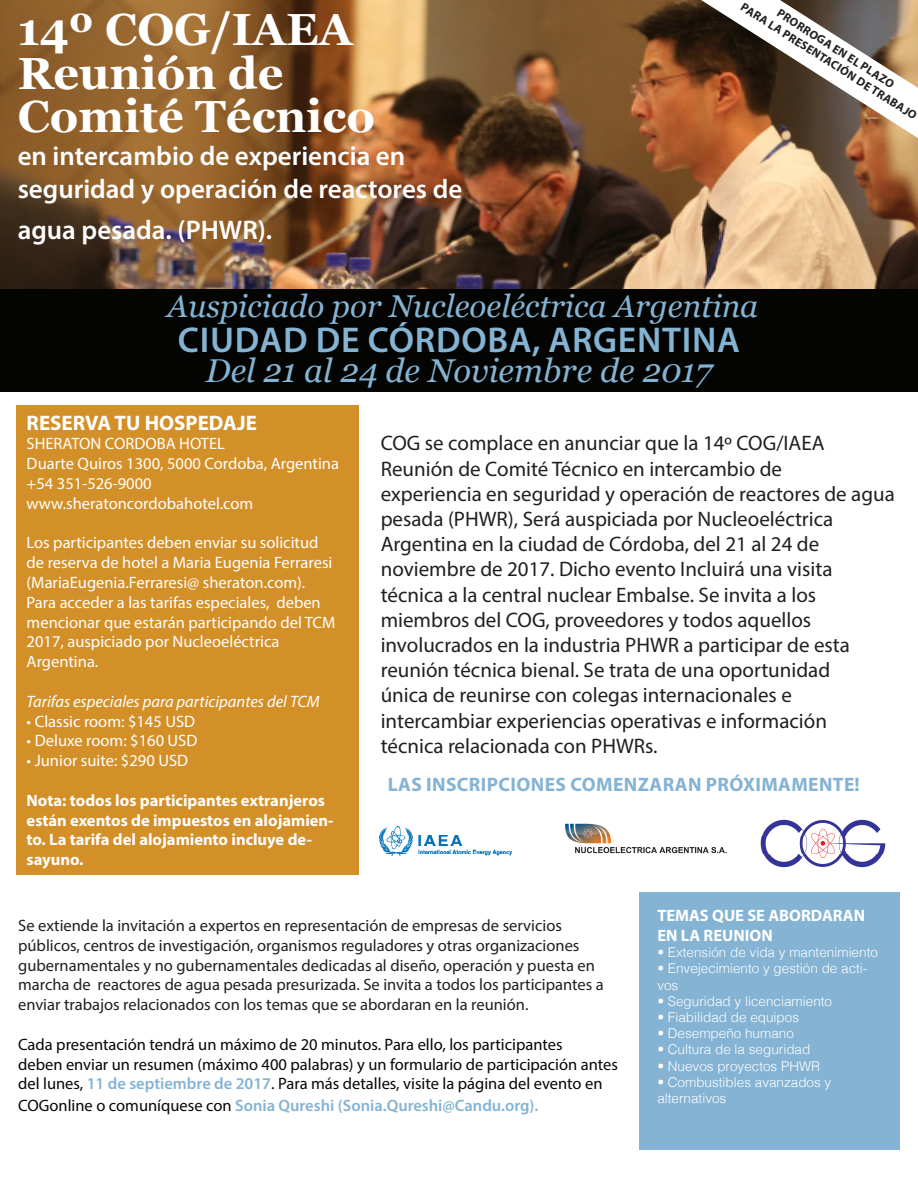
<style>
.page{position:relative;width:918px;height:1188px;background:#fff}
.page>*{position:absolute;margin:0;border:0;box-sizing:border-box;transform-origin:0 0}
.t1{font:700 45px/43.5px "Georgia";color:#fff}
.t2{font:600 36px "Myriad Pro";letter-spacing:.02em;color:#84b3d3}
.t3{font:italic 33px "Georgia";color:#84b3d3}
.t4{font:italic 31.5px "Georgia";color:#84b3d3}
.t5{font:600 27px/33px "Myriad Pro";color:#fff}
.t6{font:21px/25.2px "Myriad Pro";color:#231f20}
.t7{font:700 21px "Myriad Pro";color:#fff}
.t8{font:700 19.5px "Myriad Pro";letter-spacing:.02em;color:#84b3d3}
.t9{font:16.5px/19.8px "Myriad Pro";color:#fff}
.t10{font:16.5px/19.8px "Myriad Pro";color:#231f20}
.t11{font:16.5px/19.8px "Myriad Pro";color:#050806}
.t12{font:700 16.5px/19.8px "Myriad Pro";color:#fff}
.t13{font:600 16.5px "Myriad Pro";color:#84b3d4}
.t14{font:italic 16.5px "Myriad Pro";color:#fff}
.t15{font:300 13.5px/16.2px "Helvetica";color:#fff}
.t16{font:700 12px/14.4px "Myriad Pro";color:#231f20;text-align:center}
.s1{font-weight:600;color:#84b3d4}
.s2{font-weight:400;color:#050806}
</style>
<div class="page">
<div style="left:16px;top:406px;width:343px;height:469px;background:#d49028"></div>
<img style="left:0;top:0;width:918px;height:289px">
<div style="left:0;top:289px;width:918px;height:103px;background:#040503"></div>
<div style="left:639px;top:893px;width:261px;height:257px;background:#84b3d3"></div>
<img style="left:565px;top:823px;width:162px;height:31px">
<img style="left:760px;top:819px;width:126px;height:49px">
<img style="left:380px;top:826px;width:132px;height:29px">
<svg style="left:701px;top:0;width:217px;height:138px"></svg>
<p class="t1" style="left:18px;top:6px;width:359px">14º COG/IAEA<br>Reunión de<br>Comité Técnico</p>
<p class="t5" style="left:18px;top:139px;width:446px">en intercambio de experiencia en seguridad y operación de reactores de</p>
<p class="t5" style="left:18px;top:213px;width:256px">agua pesada. (PHWR).</p>
<p class="t16" style="left:754px;top:-13px;width:208px;rotate:33deg">PRORROGA EN EL PLAZO<br>PARA LA PRESENTACIÓN DE TRABAJO</p>
<p class="t4" style="left:167px;top:284px;width:593px">Auspiciado por Nucleoeléctrica Argentina</p>
<p class="t2" style="left:178px;top:317px;width:564px">CIUDAD DE CÓRDOBA, ARGENTINA</p>
<p class="t3" style="left:206px;top:346px;width:508px">Del 21 al 24 de Noviembre de 2017</p>
<p class="t7" style="left:27px;top:409px;width:232px">RESERVA TU HOSPEDAJE</p>
<p class="t9" style="left:27px;top:434px;width:200px">SHERATON CORDOBA HOTEL</p>
<p class="t9" style="left:27px;top:454px;width:314px">Duarte Quiros 1300, 5000 Cordoba, Argentina</p>
<p class="t9" style="left:27px;top:473px;width:127px">+54 351-526-9000</p>
<p class="t9" style="left:27px;top:493px;width:228px">www.sheratoncordobahotel.com</p>
<p class="t9" style="left:27px;top:533px;width:310px">Los participantes deben enviar su solicitud de reserva de hotel a Maria Eugenia Ferraresi (MariaEugenia.Ferraresi@ sheraton.com).<br>Para acceder a las tarifas especiales, deben mencionar que estarán participando del TCM 2017, auspiciado por Nucleoeléctrica Argentina.</p>
<p class="t14" style="left:27px;top:691px;width:295px">Tarifas especiales para participantes del TCM</p>
<p class="t9" style="left:27px;top:711px;width:170px">• Classic room: $145 USD</p>
<p class="t9" style="left:27px;top:731px;width:172px">• Deluxe room: $160 USD</p>
<p class="t9" style="left:27px;top:751px;width:163px">• Junior suite: $290 USD</p>
<p class="t12" style="left:27px;top:790px;width:308px">Nota: todos los participantes extranjeros están exentos de impuestos en alojamien&shy;to. La tarifa del alojamiento incluye de&shy;sayuno.</p>
<p class="t6" style="left:381px;top:430px;width:516px">COG se complace en anunciar que la 14º COG/IAEA Reunión de Comité Técnico en intercambio de<br>experiencia en seguridad y operación de reactores de agua pesada (PHWR), Será auspiciada por Nucleoeléctrica Argentina en la ciudad de Córdoba, del 21 al 24 de noviembre de 2017. Dicho evento Incluirá una visita técnica a la central nuclear Embalse. Se invita a los miembros del COG, proveedores y todos aquellos involucrados en la industria PHWR a participar de esta reunión técnica bienal. Se trata de una oportunidad<br>única de reunirse con colegas internacionales e intercambiar experiencias operativas e información técnica relacionada con PHWRs.</p>
<p class="t8" style="left:388px;top:771px;width:474px">LAS INSCRIPCIONES COMENZARAN PRÓXIMAMENTE!</p>
<p class="t10" style="left:18px;top:915px;width:587px">Se extiende la invitación a expertos en representación de empresas de servicios públicos, centros de investigación, organismos reguladores y otras organizaciones gubernamentales y no gubernamentales dedicadas al diseño, operación y puesta en marcha de reactores de agua pesada presurizada. Se invita a todos los participantes a enviar trabajos relacionados con los temas que se abordaran en la reunión.</p>
<p class="t11" style="left:18px;top:1034px;width:601px">Cada presentación tendrá un máximo de 20 minutos. Para ello, los participantes<br>deben enviar un resumen (máximo 400 palabras) y un formulario de participación antes del lunes, <span class="s1">11 de septiembre de 2017</span>. Para más detalles, visite la página del evento en</p>
<p class="t13" style="left:18px;top:1095px;width:522px"><span class="s2">COGonline o comuníquese con</span> Sonia Qureshi (Sonia.Qureshi@Candu.org).</p>
<p class="t12" style="left:657px;top:905px;width:209px">TEMAS QUE SE ABORDARAN<br>EN LA REUNION</p>
<p class="t15" style="left:657px;top:943px;width:222px">• Extensión de vida y mantenimiento</p>
<p class="t15" style="left:657px;top:959px;width:212px">• Envejecimiento y gestión de acti&shy;vos</p>
<p class="t15" style="left:657px;top:992px;width:176px">• Seguridad y licenciamiento</p>
<p class="t15" style="left:657px;top:1008px;width:143px">• Fiabilidad de equipos</p>
<p class="t15" style="left:657px;top:1024px;width:138px">• Desempeño humano</p>
<p class="t15" style="left:657px;top:1040px;width:155px">• Cultura de la seguridad</p>
<p class="t15" style="left:657px;top:1057px;width:164px">• Nuevos proyectos PHWR</p>
<p class="t15" style="left:657px;top:1073px;width:176px">• Combustibles avanzados y alternativos</p>
</div>
